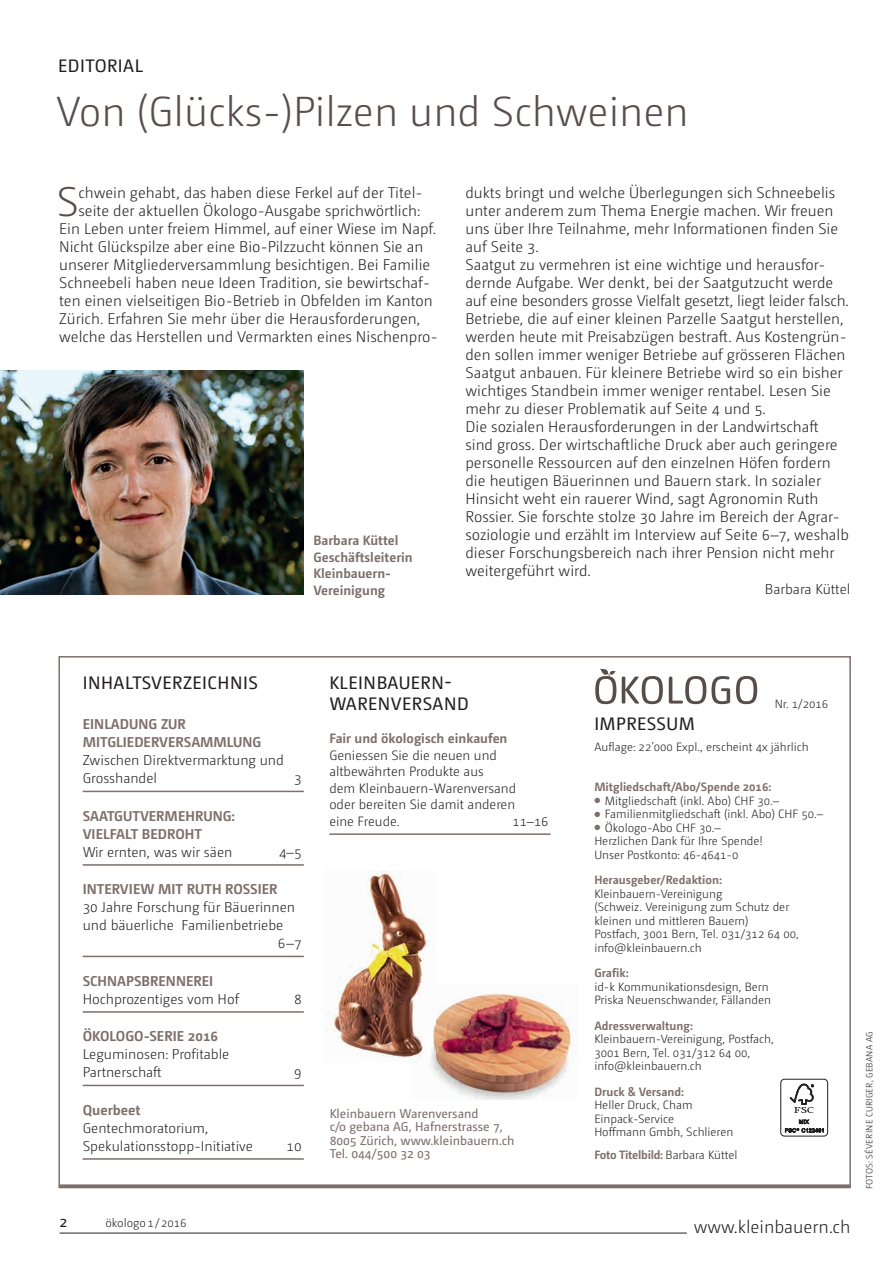
<style>
.page{position:relative;width:893px;height:1263px;background:#fff}
.page>*{position:absolute;margin:0;border:0;box-sizing:border-box;transform-origin:0 0}
.t1{font:300 42px "Camingo Dos Pro";color:#584e4b}
.t2{font:300 41.4px "Camingo Dos Pro";color:#584e4b}
.t3{font:18px/21.6px "Camingo Dos Pro";letter-spacing:.025em;color:#231f20}
.t4{font:300 18px "Camingo Dos Pro";color:#231f20}
.t5{font:300 15.45px/18px "Camingo Dos Pro";color:#231f20}
.t6{font:15px "Camingo Dos Pro";color:#231f20}
.t7{font:300 14.25px/18px "Camingo Dos Pro";color:#231f20}
.t8{font:700 14.25px/18px "Camingo Dos";color:#7d6f6c}
.t9{font:300 13.5px/16.5px "Camingo Dos Pro";color:#231f20}
.t10{font:700 13.5px/16.5px "Camingo Dos";color:#7d6f6c}
.t11{font:12.75px/13.5px "Camingo Dos Pro";color:#7d6f6c}
.t12{font:300 12px/13.5px "Camingo Dos Pro";color:#231f20}
.t13{font:700 12px "Camingo Dos";color:#7d6f6c}
.t14{font:300 9px "Camingo Dos Pro";letter-spacing:.025em;color:#231f20}
.s1{color:#7d6f6c}
.s2{font-family:"Camingo Dos Pro";font-weight:300;color:#231f20}
</style>
<div class="page">
<hr style="left:60px;top:1233px;width:627px;height:1px;background:#231f20">
<svg style="left:736px;top:676px;width:21px;height:28px"></svg>
<svg style="left:669px;top:676px;width:61px;height:28px"></svg>
<svg style="left:595px;top:668px;width:68px;height:36px"></svg>
<hr style="left:329px;top:833px;width:221px;height:2px;background:#7d6f6c">
<svg style="left:59px;top:1184px;width:791px;height:4px;background:#897d7a"></svg>
<hr style="left:83px;top:791px;width:221px;height:1px;background:#7d6f6c">
<hr style="left:83px;top:864px;width:221px;height:2px;background:#7d6f6c">
<hr style="left:83px;top:956px;width:221px;height:1px;background:#7d6f6c">
<hr style="left:83px;top:1011px;width:221px;height:2px;background:#7d6f6c">
<hr style="left:83px;top:1085px;width:221px;height:1px;background:#7d6f6c">
<hr style="left:83px;top:1158px;width:221px;height:2px;background:#7d6f6c">
<div style="left:780px;top:1079px;width:48px;height:57px;border:1px solid #231f20;border-radius:4px"></div>
<svg style="left:790px;top:1083px;width:24px;height:30px"></svg>
<svg style="left:785px;top:1119px;width:38px;height:13px"></svg>
<img style="left:0;top:370px;width:304px;height:224px">
<img style="left:413px;top:994px;width:161px;height:106px">
<img style="left:326px;top:871px;width:110px;height:191px">
<p class="t3" style="left:58px;top:55px;width:86px">EDITORIAL</p>
<h1 class="t1" style="left:56px;top:87px;width:634px">Von (Glücks-)Pilzen und Schweinen</h1>
<h2 class="t2" style="left:57px;top:178px;width:23px">S</h2>
<p class="t5" style="left:78px;top:184px;width:346px">chwein gehabt, das haben diese Ferkel auf der Titel-</p>
<p class="t5" style="left:78px;top:202px;width:343px">seite der aktuellen Ökologo-Ausgabe sprichwörtlich:</p>
<p class="t5" style="left:59px;top:220px;width:378px">Ein Leben unter freiem Himmel, auf einer Wiese im Napf.</p>
<p class="t5" style="left:59px;top:238px;width:366px">Nicht Glückspilze aber eine Bio-Pilzzucht können Sie an</p>
<p class="t5" style="left:59px;top:256px;width:373px">unserer Mitgliederversammlung besichtigen. Bei Familie</p>
<p class="t5" style="left:59px;top:274px;width:372px">Schneebeli haben neue Ideen Tradition, sie bewirtschaf-</p>
<p class="t5" style="left:59px;top:292px;width:375px">ten einen vielseitigen Bio-Betrieb in Obfelden im Kanton</p>
<p class="t5" style="left:59px;top:310px;width:362px">Zürich. Erfahren Sie mehr über die Herausforderungen,</p>
<p class="t5" style="left:59px;top:328px;width:380px">welche das Herstellen und Vermarkten eines Nischenpro-</p>
<p class="t10" style="left:313px;top:532px;width:101px">Barbara Küttel<br>Geschäftsleiterin<br>Kleinbauern-<br>Vereinigung</p>
<p class="t5" style="left:465px;top:184px;width:385px">dukts bringt und welche Überlegungen sich Schneebelis unter anderem zum Thema Energie machen. Wir freuen uns über Ihre Teilnahme, mehr Informationen finden Sie auf Seite 3.<br>Saatgut zu vermehren ist eine wichtige und herausfor&shy;dernde Aufgabe. Wer denkt, bei der Saatgutzucht werde auf eine besonders grosse Vielfalt gesetzt, liegt leider falsch.<br>Betriebe, die auf einer kleinen Parzelle Saatgut herstellen, werden heute mit Preisabzügen bestraft. Aus Kostengrün&shy;den sollen immer weniger Betriebe auf grösseren Flächen Saatgut anbauen. Für kleinere Betriebe wird so ein bisher wichtiges Standbein immer weniger rentabel. Lesen Sie mehr zu dieser Problematik auf Seite 4 und 5.<br>Die sozialen Herausforderungen in der Landwirtschaft sind gross. Der wirtschaftliche Druck aber auch geringere personelle Ressourcen auf den einzelnen Höfen fordern die heutigen Bäuerinnen und Bauern stark. In sozialer Hinsicht weht ein rauerer Wind, sagt Agronomin Ruth Rossier. Sie forschte stolze 30 Jahre im Bereich der Agrar&shy;soziologie und erzählt im Interview auf Seite 6–7, weshalb dieser Forschungsbereich nach ihrer Pension nicht mehr weitergeführt wird.</p>
<p class="t7" style="left:765px;top:580px;width:87px">Barbara Küttel</p>
<p class="t3" style="left:83px;top:671px;width:177px">INHALTSVERZEICHNIS</p>
<p class="t8" style="left:83px;top:715px;width:180px">EINLADUNG ZUR<br>MITGLIEDERVERSAMMLUNG</p>
<p class="t7" style="left:83px;top:751px;width:203px">Zwischen Direktvermarktung und<br>Grosshandel</p>
<p class="t7" style="left:294px;top:769px;width:9px">3</p>
<p class="t8" style="left:83px;top:806px;width:154px">SAATGUTVERMEHRUNG:<br>VIELFALT BEDROHT</p>
<p class="t7" style="left:83px;top:843px;width:151px">Wir ernten, was wir säen</p>
<p class="t7" style="left:279px;top:843px;width:24px">4–5</p>
<p class="t8" style="left:83px;top:880px;width:196px">INTERVIEW MIT RUTH ROSSIER</p>
<p class="t7" style="left:83px;top:898px;width:214px">30 Jahre Forschung für Bäuerinnen</p>
<p class="t7" style="left:83px;top:916px;width:202px">und bäuerliche Familienbetriebe</p>
<p class="t7" style="left:278px;top:934px;width:25px">6–7</p>
<p class="t8" style="left:83px;top:971px;width:132px">SCHNAPSBRENNEREI</p>
<p class="t7" style="left:83px;top:990px;width:158px">Hochprozentiges vom Hof</p>
<p class="t7" style="left:294px;top:990px;width:9px">8</p>
<p class="t8" style="left:83px;top:1027px;width:137px">ÖKOLOGO-SERIE 2016</p>
<p class="t7" style="left:83px;top:1045px;width:148px">Leguminosen: Profitable<br>Partnerschaft</p>
<p class="t7" style="left:294px;top:1063px;width:9px">9</p>
<p class="t8" style="left:83px;top:1100px;width:59px">Querbeet</p>
<p class="t7" style="left:83px;top:1119px;width:172px">Gentechmoratorium,<br>Spekulationsstopp-Initiative</p>
<p class="t7" style="left:287px;top:1137px;width:17px">10</p>
<p class="t3" style="left:329px;top:672px;width:141px">KLEINBAUERN-<br>WARENVERSAND</p>
<p class="t10" style="left:329px;top:730px;width:180px">Fair und ökologisch einkaufen</p>
<p class="t9" style="left:329px;top:747px;width:188px">Geniessen Sie die neuen und altbewährten Produkte aus<br>dem Kleinbauern-Waren versand oder bereiten Sie damit anderen eine Freude.</p>
<p class="t9" style="left:513px;top:813px;width:37px">11–16</p>
<p class="t11" style="left:330px;top:1106px;width:186px">Kleinbauern Warenversand<br>c/o gebana AG, Hafnerstrasse 7,<br>8005 Zürich, www.kleinbauern.ch<br>Tel. 044/500 32 03</p>
<p class="t12" style="left:775px;top:697px;width:55px">Nr. 1/2016</p>
<p class="t3" style="left:594px;top:712px;width:102px">IMPRESSUM</p>
<p class="t12" style="left:594px;top:740px;width:216px">Auflage: 22’000 Expl., erscheint 4x jährlich</p>
<p class="t13" style="left:594px;top:780px;width:178px">Mitgliedschaft/Abo/Spende 2016:</p>
<p class="t12" style="left:594px;top:794px;width:186px"><span class="s1">●</span> Mitgliedschaft (inkl. Abo) CHF 30.–</p>
<p class="t12" style="left:594px;top:807px;width:230px"><span class="s1">●</span> Familienmitgliedschaft (inkl. Abo) CHF 50.–</p>
<p class="t12" style="left:594px;top:821px;width:170px"><span class="s1">●</span> Ökologo-Abo CHF 30.–<br>Herzlichen Dank für Ihre Spende!<br>Unser Postkonto: 46-4641-0</p>
<p class="t13" style="left:594px;top:872px;width:129px">Herausgeber/Redaktion:</p>
<p class="t12" style="left:594px;top:887px;width:206px">Kleinbauern-Vereinigung<br>(Schweiz. Vereinigung zum Schutz der kleinen und mittleren Bauern)<br>Postfach, 3001 Bern, Tel. 031/312 64 00, info@kleinbauern.ch</p>
<p class="t13" style="left:594px;top:965px;width:36px">Grafik:</p>
<p class="t12" style="left:594px;top:980px;width:178px">id-k Kommunikationsdesign, Bern<br>Priska Neuenschwander, Fällanden</p>
<p class="t13" style="left:594px;top:1018px;width:100px">Adressverwaltung:</p>
<p class="t12" style="left:594px;top:1032px;width:181px">Kleinbauern-Vereinigung, Postfach,<br>3001 Bern, Tel. 031/312 64 00, info@kleinbauern.ch</p>
<p class="t13" style="left:594px;top:1084px;width:91px">Druck &amp; Versand:</p>
<p class="t12" style="left:594px;top:1098px;width:141px">Heller Druck, Cham<br>Einpack-Service<br>Hoffmann Gmbh, Schlieren</p>
<p class="t13" style="left:594px;top:1147px;width:145px">Foto Titelbild: <span class="s2">Barbara Küttel</span></p>
<p class="t6" style="left:60px;top:1213px;width:9px">2</p>
<p class="t12" style="left:105px;top:1216px;width:83px">ökologo 1 / 2016</p>
<p class="t4" style="left:694px;top:1217px;width:158px">www.kleinbauern.ch</p>
<p class="t14" style="left:864px;top:1189px;width:159px;rotate:-90deg">FOTOS: SÉVERINE CURIGER, GEBANA AG</p>
</div>
